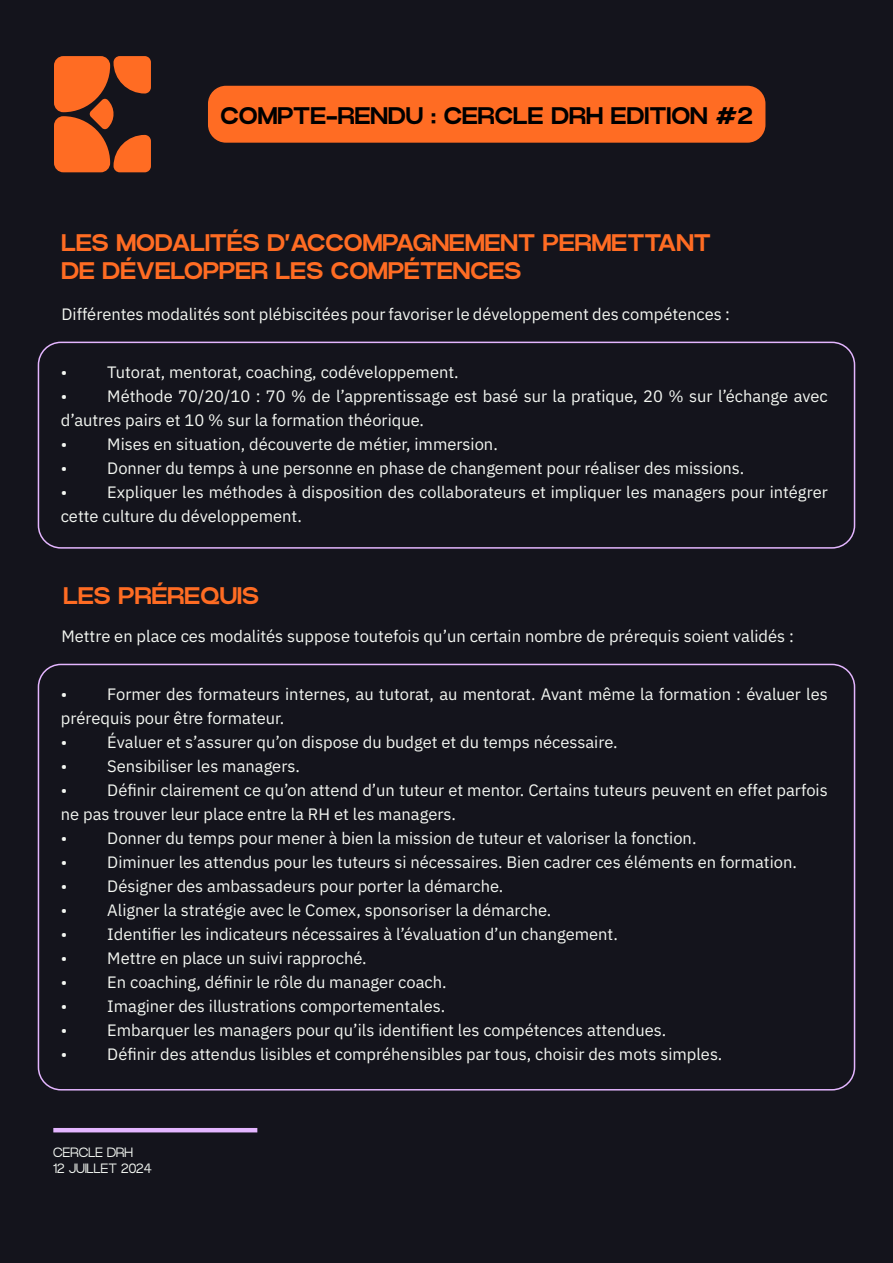
<style>
.page{position:relative;width:893px;height:1263px;background:#14141c}
.page>*{position:absolute;margin:0;border:0;box-sizing:border-box;transform-origin:0 0}
.t1{font:700 24px/28.8px "Power Grotesk";color:#ff6c23}
.t2{font:700 24px "Power Grotesk";color:#000}
.t3{font:16.5px/24px "Anuphan";color:#f4f7f2}
.t4{font:300 13.5px/16.2px "Power Grotesk";color:#f3f7f2}
</style>
<div class="page">
<hr style="left:53px;top:1128px;width:204px;height:4px;background:#e4b6ff">
<svg style="left:89px;top:103px;width:25px;height:22px"></svg>
<div style="left:54px;top:56px;width:56px;height:56px;background:#ff6c23;border-radius:9px"></div>
<div style="left:114px;top:56px;width:37px;height:38px;background:#ff6c23;border-radius:6px"></div>
<div style="left:114px;top:135px;width:37px;height:37px;background:#ff6c23;border-radius:6px"></div>
<div style="left:54px;top:116px;width:56px;height:56px;background:#ff6c23;border-radius:9px"></div>
<div style="left:208px;top:86px;width:557px;height:57px;background:#ff6c23;border-radius:18px"></div>
<div style="left:38px;top:342px;width:817px;height:207px;border:2px solid #e4b6ff;border-radius:22px"></div>
<div style="left:38px;top:664px;width:817px;height:426px;border:2px solid #e4b6ff;border-radius:22px"></div>
<h1 class="t2" style="left:220px;top:101px;width:534px">COMPTE-RENDU : CERCLE DRH EDITION #2</h1>
<h1 class="t1" style="left:61px;top:228px;width:651px">LES MODALITÉS D’ACCOMPAGNEMENT PERMETTANT<br>DE DÉVELOPPER LES COMPÉTENCES</h1>
<p class="t3" style="left:62px;top:301px;width:670px">Différentes modalités sont plébiscitées pour favoriser le développement des compétences :</p>
<p class="t3" style="left:61px;top:359px;width:8px">•</p>
<p class="t3" style="left:107px;top:359px;width:353px">Tutorat, mentorat, coaching, codéveloppement.</p>
<p class="t3" style="left:61px;top:383px;width:8px">•</p>
<p class="t3" style="left:61px;top:383px;width:768px;text-indent:46px">Méthode 70/20/10 : 70 % de l’apprentissage est basé sur la pratique, 20 % sur l’échange avec d’autres pairs et 10 % sur la formation théorique.<br>•</p>
<p class="t3" style="left:107px;top:431px;width:392px">Mises en situation, découverte de métier, immersion.</p>
<p class="t3" style="left:61px;top:455px;width:8px">•</p>
<p class="t3" style="left:107px;top:455px;width:639px">Donner du temps à une personne en phase de changement pour réaliser des missions.</p>
<p class="t3" style="left:61px;top:479px;width:8px">•</p>
<p class="t3" style="left:61px;top:479px;width:768px;text-indent:46px">Expliquer les méthodes à disposition des collaborateurs et impliquer les managers pour intégrer cette culture du développement.</p>
<h1 class="t1" style="left:64px;top:581px;width:197px">LES PRÉREQUIS</h1>
<p class="t3" style="left:62px;top:623px;width:734px">Mettre en place ces modalités suppose toutefois qu’un certain nombre de prérequis soient validés :</p>
<p class="t3" style="left:61px;top:681px;width:768px;text-indent:46px">Former des formateurs internes, au tutorat, au mentorat. Avant même la formation : évaluer les prérequis pour être formateur.<br>•</p>
<p class="t3" style="left:61px;top:681px;width:8px">•</p>
<p class="t3" style="left:107px;top:729px;width:512px">Évaluer et s’assurer qu’on dispose du budget et du temps nécessaire.</p>
<p class="t3" style="left:61px;top:753px;width:8px">•</p>
<p class="t3" style="left:107px;top:753px;width:194px">Sensibiliser les managers.</p>
<p class="t3" style="left:61px;top:777px;width:8px">•</p>
<p class="t3" style="left:61px;top:777px;width:768px;text-indent:46px">Définir clairement ce qu’on attend d’un tuteur et mentor. Certains tuteurs peuvent en effet parfois ne pas trouver leur place entre la RH et les managers.<br>•</p>
<p class="t3" style="left:107px;top:825px;width:591px">Donner du temps pour mener à bien la mission de tuteur et valoriser la fonction.</p>
<p class="t3" style="left:61px;top:849px;width:8px">•</p>
<p class="t3" style="left:107px;top:849px;width:691px">Diminuer les attendus pour les tuteurs si nécessaires. Bien cadrer ces éléments en formation.</p>
<p class="t3" style="left:61px;top:873px;width:8px">•</p>
<p class="t3" style="left:107px;top:873px;width:397px">Désigner des ambassadeurs pour porter la démarche.</p>
<p class="t3" style="left:61px;top:897px;width:8px">•</p>
<p class="t3" style="left:107px;top:897px;width:446px">Aligner la stratégie avec le Comex, sponsoriser la démarche.</p>
<p class="t3" style="left:61px;top:921px;width:8px">•</p>
<p class="t3" style="left:107px;top:921px;width:512px">Identifier les indicateurs nécessaires à l’évaluation d’un changement.</p>
<p class="t3" style="left:61px;top:945px;width:8px">•</p>
<p class="t3" style="left:107px;top:945px;width:261px">Mettre en place un suivi rapproché.</p>
<p class="t3" style="left:61px;top:969px;width:8px">•</p>
<p class="t3" style="left:107px;top:969px;width:341px">En coaching, définir le rôle du manager coach.</p>
<p class="t3" style="left:61px;top:993px;width:8px">•</p>
<p class="t3" style="left:107px;top:993px;width:339px">Imaginer des illustrations comportementales.</p>
<p class="t3" style="left:61px;top:1017px;width:8px">•</p>
<p class="t3" style="left:107px;top:1017px;width:560px">Embarquer les managers pour qu’ils identifient les compétences attendues.</p>
<p class="t3" style="left:61px;top:1041px;width:8px">•</p>
<p class="t3" style="left:107px;top:1041px;width:617px">Définir des attendus lisibles et compréhensibles par tous, choisir des mots simples.</p>
<p class="t4" style="left:53px;top:1144px;width:100px">CERCLE DRH<br>12 JUILLET 2024</p>
</div>
